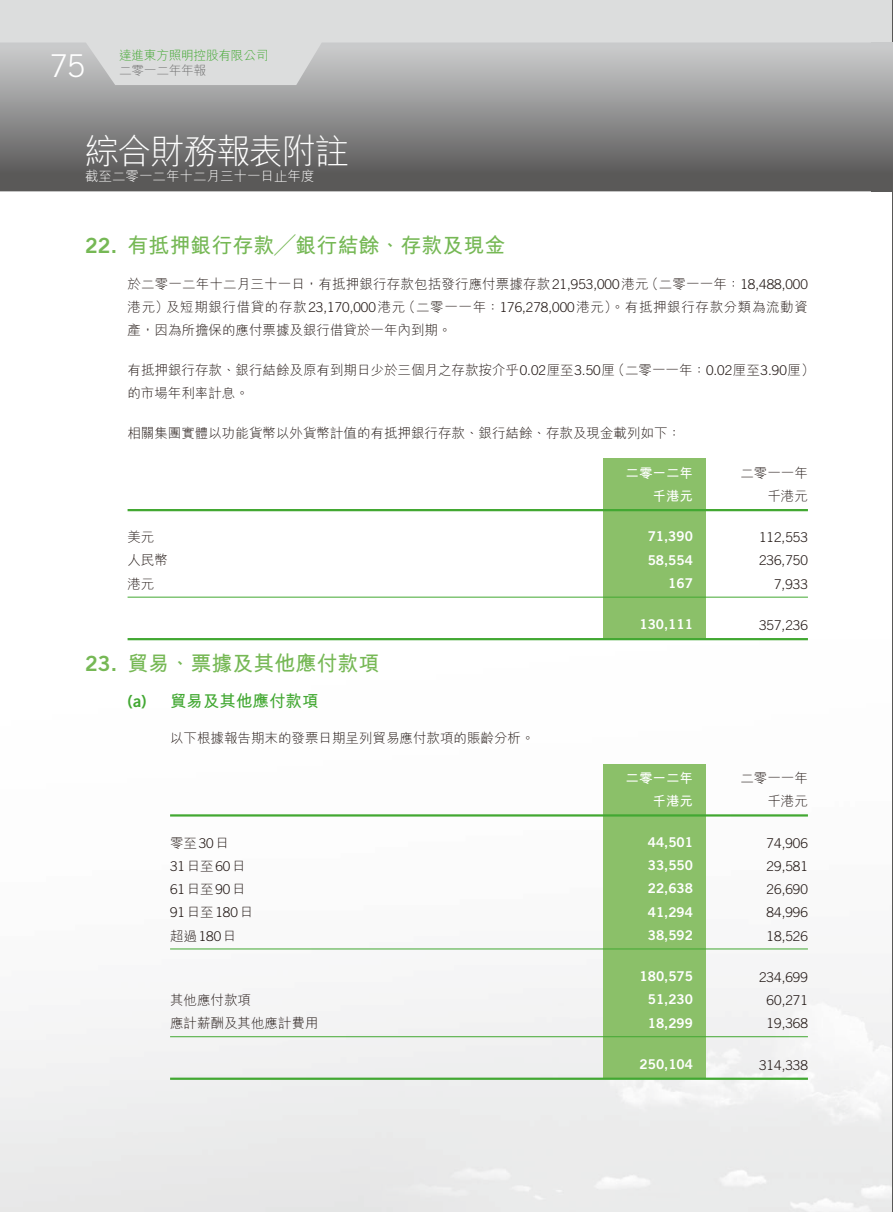
<style>
.page{position:relative;width:893px;height:1212px;background:#fff}
.page>*{position:absolute;margin:0;border:0;box-sizing:border-box;transform-origin:0 0}
.t1{font:300 34.5px "M Hei HK";letter-spacing:-.05em;color:#fff}
.t2{font:300 31.5px "Trade Gothic LT Std";color:#fff}
.t3{font:700 21px "M Hei HK";color:#76b855}
.t4{font:21px "Trade Gothic LT Std Bd 2";color:#76b855}
.t5{font:700 16.5px "M Hei HK";color:#42a832}
.t6{font:16.5px "Trade Gothic LT Std Bd 2";color:#42a832}
.t7{font:300 13.5px/23.2px "M Hei HK";color:#231916}
.t8{font:300 13.5px "Trade Gothic LT Std";color:#231916}
.t9{font:13.5px "Trade Gothic LT Std Bd 2";color:#fff}
.t10{font:300 13.5px "M Hei HK";letter-spacing:.045em;color:#231916}
.t11{font:300 13.5px "M Hei HK";color:#fff}
.t12{font:700 13.5px "M Hei HK";color:#fff}
.t13{font:300 12.75px "M Hei HK";letter-spacing:-.025em;color:#42a832}
.t14{font:300 12.75px "M Hei HK";letter-spacing:-.025em;color:#727272}
.s1{font-family:"Trade Gothic LT Std"}
.s2{font-family:"M Hei HK"}
</style>
<div class="page">
<img style="left:0;top:191px;width:872px;height:1021px">
<div style="left:0;top:0;width:893px;height:128px;background:#dcdddd"></div>
<svg style="left:0;top:43px;width:872px;height:148px;background:#909090"></svg>
<hr style="left:892px;top:0;width:1px;height:1212px;background:#595857">
<div style="left:872px;top:42px;width:21px;height:150px;background:linear-gradient(to bottom,#cecfd0,#504f4e)"></div>
<div style="left:604px;top:764px;width:102px;height:314px;background:#8bc069"></div>
<div style="left:604px;top:459px;width:102px;height:180px;background:#8bc069"></div>
<hr style="left:128px;top:509px;width:680px;height:2px;background:#42a832">
<hr style="left:128px;top:597px;width:680px;height:1px;background:#42a832">
<hr style="left:128px;top:638px;width:680px;height:2px;background:#42a832">
<hr style="left:170px;top:814px;width:638px;height:2px;background:#42a832">
<hr style="left:170px;top:948px;width:638px;height:1px;background:#42a832">
<hr style="left:170px;top:1036px;width:638px;height:1px;background:#42a832">
<hr style="left:170px;top:1077px;width:638px;height:3px;background:#42a832">
<h2 class="t2" style="left:50px;top:47px;width:37px">75</h2>
<p class="t13" style="left:119px;top:49px;width:151px">達進東方照明控股有限公司</p>
<p class="t14" style="left:119px;top:64px;width:89px">二零一二年年報</p>
<h1 class="t1" style="left:85px;top:133px;width:265px">綜合財務報表附註</h1>
<p class="t11" style="left:85px;top:169px;width:231px">截至二零一二年十二月三十一日止年度</p>
<h3 class="t4" style="left:85px;top:232px;width:34px">22.</h3>
<h3 class="t4" style="left:85px;top:651px;width:34px">23.</h3>
<h3 class="t3" style="left:128px;top:230px;width:379px">有抵押銀行存款╱銀行結餘、存款及現金</h3>
<p class="t7" style="left:402px;top:272px;width:407px;text-indent:-274px">於二零一二年十二月三十一日，有抵押銀行存款包括發行應付票據存款<span class="s1">21,953,000</span>港元<br>（二零一一年：<span class="s1">176,278,000</span>港元）。有抵押銀行存款分類為流動資</p>
<p class="t8" style="left:645px;top:276px;width:164px"><span class="s2">（二零一一年：</span>18,488,000</p>
<p class="t10" style="left:166px;top:300px;width:241px">及短期銀行借貸的存款<span class="s1">23,170,000</span>港元</p>
<p class="t7" style="left:128px;top:295px;width:325px">港元）<br>產，因為所擔保的應付票據及銀行借貸於一年內到期。</p>
<p class="t7" style="left:127px;top:358px;width:489px">有抵押銀行存款、銀行結餘及原有到期日少於三個月之存款按介乎<span class="s1">0.02</span>厘至<span class="s1">3.50</span>厘的市場年利率計息。</p>
<p class="t7" style="left:127px;top:421px;width:555px">相關集團實體以功能貨幣以外貨幣計值的有抵押銀行存款、銀行結餘、存款及現金載列如下：</p>
<p class="t7" style="left:611px;top:358px;width:205px">（二零一一年：<span class="s1">0.02</span>厘至<span class="s1">3.90</span>厘(</p>
<p class="t12" style="left:625px;top:463px;width:69px">二零一二年</p>
<p class="t7" style="left:740px;top:461px;width:69px">二零一一年</p>
<p class="t12" style="left:652px;top:486px;width:42px">千港元</p>
<p class="t7" style="left:767px;top:484px;width:42px">千港元</p>
<p class="t7" style="left:127px;top:525px;width:28px">美元</p>
<p class="t9" style="left:648px;top:528px;width:47px">71,390</p>
<p class="t8" style="left:759px;top:529px;width:50px">112,553</p>
<p class="t7" style="left:127px;top:549px;width:42px">人民幣</p>
<p class="t9" style="left:648px;top:551px;width:47px">58,554</p>
<p class="t8" style="left:759px;top:553px;width:50px">236,750</p>
<p class="t7" style="left:127px;top:572px;width:28px">港元</p>
<p class="t9" style="left:668px;top:575px;width:26px">167</p>
<p class="t8" style="left:774px;top:576px;width:35px">7,933</p>
<p class="t9" style="left:639px;top:616px;width:55px">130,111</p>
<p class="t8" style="left:759px;top:617px;width:50px">357,236</p>
<h3 class="t3" style="left:128px;top:648px;width:253px">貿易、票據及其他應付款項</h3>
<p class="t6" style="left:128px;top:691px;width:21px">)a(</p>
<p class="t5" style="left:170px;top:689px;width:150px">貿易及其他應付款項</p>
<p class="t7" style="left:170px;top:726px;width:366px">以下根據報告期末的發票日期呈列貿易應付款項的賬齡分析。</p>
<p class="t12" style="left:626px;top:768px;width:69px">二零一二年</p>
<p class="t7" style="left:740px;top:766px;width:69px">二零一一年</p>
<p class="t12" style="left:653px;top:791px;width:42px">千港元</p>
<p class="t7" style="left:767px;top:789px;width:42px">千港元</p>
<p class="t7" style="left:170px;top:831px;width:60px">零至<span class="s1">30</span>日</p>
<p class="t9" style="left:648px;top:833px;width:47px">44,501</p>
<p class="t8" style="left:767px;top:835px;width:43px">74,906</p>
<p class="t8" style="left:170px;top:858px;width:77px">31<span class="s2">日至</span>60<span class="s2">日</span></p>
<p class="t9" style="left:648px;top:857px;width:47px">33,550</p>
<p class="t8" style="left:767px;top:858px;width:43px">29,581</p>
<p class="t8" style="left:170px;top:881px;width:77px">61<span class="s2">日至</span>90<span class="s2">日</span></p>
<p class="t9" style="left:648px;top:880px;width:47px">22,638</p>
<p class="t8" style="left:767px;top:881px;width:43px">26,690</p>
<p class="t8" style="left:170px;top:904px;width:85px">91<span class="s2">日至</span>180<span class="s2">日</span></p>
<p class="t9" style="left:648px;top:903px;width:47px">41,294</p>
<p class="t8" style="left:767px;top:904px;width:43px">84,996</p>
<p class="t7" style="left:170px;top:924px;width:68px">超過<span class="s1">180</span>日</p>
<p class="t9" style="left:648px;top:926px;width:47px">38,592</p>
<p class="t8" style="left:767px;top:928px;width:43px">18,526</p>
<p class="t9" style="left:639px;top:968px;width:55px">180,575</p>
<p class="t8" style="left:759px;top:969px;width:50px">234,699</p>
<p class="t7" style="left:170px;top:988px;width:82px">其他應付款項</p>
<p class="t9" style="left:648px;top:991px;width:47px">51,230</p>
<p class="t8" style="left:767px;top:992px;width:43px">60,271</p>
<p class="t7" style="left:170px;top:1011px;width:150px">應計薪酬及其他應計費用</p>
<p class="t9" style="left:648px;top:1014px;width:47px">18,299</p>
<p class="t8" style="left:767px;top:1015px;width:43px">19,368</p>
<p class="t9" style="left:639px;top:1055px;width:55px">250,104</p>
<p class="t8" style="left:759px;top:1057px;width:50px">314,338</p>
</div>
